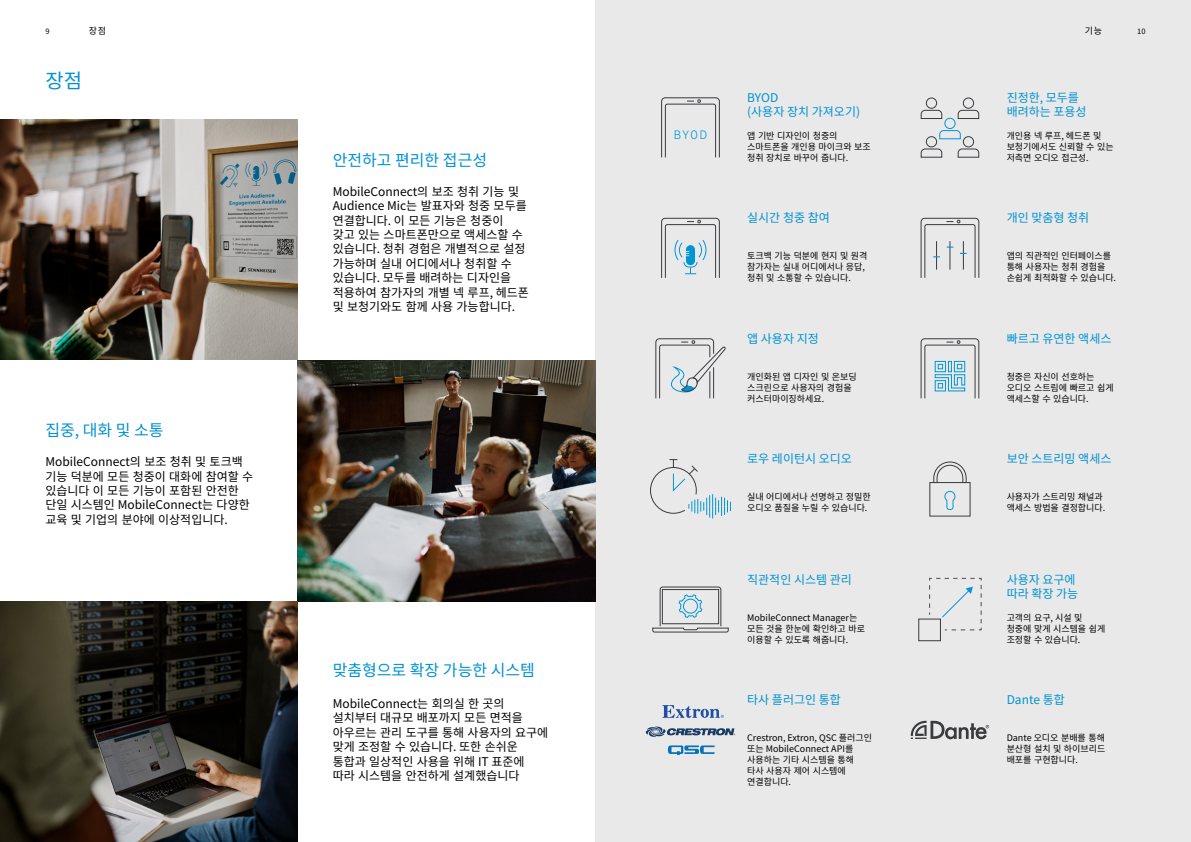
<style>
.page{position:relative;width:1191px;height:842px;background:#fff}
.page>*{position:absolute;margin:0;border:0;box-sizing:border-box;transform-origin:0 0}
.t1{font:20px "Noto Sans KR";color:#0092d3}
.t2{font:16px "Noto Sans KR";color:#0092d3}
.t3{font:12.1px "Sennheiser Neue Monospaced";color:#0096d6}
.t4{font:12px/14.4px "Noto Sans KR";color:#000}
.t5{font:12px/14.4px "Noto Sans KR";color:#0092d3}
.t6{font:9px/11px "Noto Sans KR";color:#000}
.t7{font:7.5px "Noto Sans KR";color:#000}
</style>
<div class="page">
<div style="left:595px;top:0;width:596px;height:842px;background:#e9e9e9"></div>
<svg style="left:661px;top:97px;width:59px;height:61px"></svg>
<svg style="left:655px;top:338px;width:71px;height:61px"></svg>
<svg style="left:652px;top:586px;width:77px;height:47px"></svg>
<div style="left:662px;top:589px;width:57px;height:35px;border:1px solid #3a3b3f"></div>
<svg style="left:661px;top:218px;width:59px;height:60px"></svg>
<div style="left:679px;top:239px;width:23px;height:22px;border:1px solid #0096d6;border-radius:50%"></div>
<svg style="left:650px;top:459px;width:81px;height:59px"></svg>
<svg style="left:929px;top:578px;width:53px;height:53px"></svg>
<div style="left:918px;top:619px;width:22px;height:22px;border:1px solid #3a3b3f"></div>
<svg style="left:920px;top:97px;width:59px;height:61px"></svg>
<svg style="left:920px;top:338px;width:59px;height:61px"></svg>
<svg style="left:645px;top:726px;width:90px;height:11px"></svg>
<svg style="left:662px;top:705px;width:62px;height:13px"></svg>
<svg style="left:668px;top:745px;width:47px;height:10px"></svg>
<svg style="left:920px;top:218px;width:59px;height:60px"></svg>
<svg style="left:933px;top:461px;width:34px;height:22px"></svg>
<svg style="left:944px;top:491px;width:11px;height:19px"></svg>
<svg style="left:910px;top:721px;width:79px;height:18px"></svg>
<img style="left:0;top:119px;width:298px;height:241px">
<img style="left:298px;top:360px;width:297px;height:241px">
<img style="left:0;top:601px;width:298px;height:241px">
<p class="t7" style="left:45px;top:27px;width:6px">9</p>
<p class="t6" style="left:89px;top:25px;width:19px">장점</p>
<h1 class="t1" style="left:45px;top:69px;width:38px">장점</h1>
<h2 class="t2" style="left:45px;top:421px;width:120px">집중, 대화 및 소통</h2>
<h3 class="t4" style="left:45px;top:455px;width:209px">MobileConnect의 보조 청취 및 토크백 기능 덕분에 모든 청중이 대화에 참여할 수 있습니다 이 모든 기능이 포함된 안전한 단일 시스템인 MobileConnect는 다양한 교육 및 기업의 분야에 이상적입니다.</h3>
<h2 class="t2" style="left:333px;top:151px;width:156px">안전하고 편리한 접근성</h2>
<h3 class="t4" style="left:333px;top:184px;width:198px">MobileConnect의 보조 청취 기능 및<br>Audience Mic는 발표자와 청중 모두를 연결합니다. 이 모든 기능은 청중이<br>갖고 있는 스마트폰만으로 액세스할 수 있습니다. 청취 경험은 개별적으로 설정 가능하며 실내 어디에서나 청취할 수 있습니다. 모두를 배려하는 디자인을 적용하여 참가자의 개별 넥 루프, 헤드폰 및 보청기와도 함께 사용 가능합니다.</h3>
<h2 class="t2" style="left:333px;top:661px;width:204px">맞춤형으로 확장 가능한 시스템</h2>
<h3 class="t4" style="left:333px;top:697px;width:217px">MobileConnect는 회의실 한 곳의 설치부터 대규모 배포까지 모든 면적을 아우르는 관리 도구를 통해 사용자의 요구에 맞게 조정할 수 있습니다. 또한 손쉬운 통합과 일상적인 사용을 위해 IT 표준에 따라 시스템을 안전하게 설계했습니다</h3>
<h3 class="t3" style="left:674px;top:127px;width:35px">BYOD</h3>
<h3 class="t5" style="left:747px;top:90px;width:114px">BYOD<br>(사용자 장치 가져오기)</h3>
<p class="t6" style="left:747px;top:130px;width:125px">앱 기반 디자인이 청중의 스마트폰을 개인용 마이크와 보조 청취 장치로 바꾸어 줍니다.</p>
<h3 class="t5" style="left:747px;top:211px;width:84px">실시간 청중 참여</h3>
<p class="t6" style="left:747px;top:251px;width:122px">토크백 기능 덕분에 현지 및 원격 참가자는 실내 어디에서나 응답, 청취 및 소통할 수 있습니다.</p>
<h3 class="t5" style="left:747px;top:331px;width:73px">앱 사용자 지정</h3>
<p class="t6" style="left:747px;top:371px;width:111px">개인화된 앱 디자인 및 온보딩 스크린으로 사용자의 경험을 커스터마이징하세요.</p>
<h3 class="t5" style="left:747px;top:452px;width:106px">로우 레이턴시 오디오</h3>
<p class="t6" style="left:747px;top:491px;width:125px">실내 어디에서나 선명하고 정밀한 오디오 품질을 누릴 수 있습니다.</p>
<h3 class="t5" style="left:747px;top:572px;width:106px">직관적인 시스템 관리</h3>
<p class="t6" style="left:747px;top:612px;width:119px">MobileConnect Manager는 모든 것을 한눈에 확인하고 바로 이용할 수 있도록 해줍니다.</p>
<h3 class="t5" style="left:747px;top:693px;width:95px">타사 플러그인 통합</h3>
<p class="t6" style="left:747px;top:732px;width:126px">Crestron, Extron, QSC 플러그인 또는 MobileConnect API를 사용하는 기타 시스템을 통해 타사 사용자 제어 시스템에 연결합니다.</p>
<p class="t6" style="left:1084px;top:25px;width:19px">기능</p>
<p class="t7" style="left:1137px;top:27px;width:10px">10</p>
<h3 class="t5" style="left:1006px;top:90px;width:81px">진정한, 모두를 배려하는 포용성</h3>
<p class="t6" style="left:1006px;top:130px;width:108px">개인용 넥 루프, 헤드폰 및 보청기에서도 신뢰할 수 있는 저측면 오디오 접근성.</p>
<h3 class="t5" style="left:1006px;top:211px;width:84px">개인 맞춤형 청취</h3>
<p class="t6" style="left:1006px;top:250px;width:111px">앱의 직관적인 인터페이스를 통해 사용자는 청취 경험을 손쉽게 최적화할 수 있습니다.</p>
<h3 class="t5" style="left:1006px;top:331px;width:106px">빠르고 유연한 액세스</h3>
<p class="t6" style="left:1006px;top:371px;width:108px">청중은 자신이 선호하는 오디오 스트림에 빠르고 쉽게 액세스할 수 있습니다.</p>
<h3 class="t5" style="left:1006px;top:452px;width:106px">보안 스트리밍 액세스</h3>
<p class="t6" style="left:1006px;top:491px;width:100px">사용자가 스트리밍 채널과 액세스 방법을 결정합니다.</p>
<h3 class="t5" style="left:1006px;top:572px;width:73px">사용자 요구에 따라 확장 가능</h3>
<p class="t6" style="left:1006px;top:612px;width:100px">고객의 요구, 시설 및 청중에 맞게 시스템을 쉽게 조정할 수 있습니다.</p>
<h3 class="t5" style="left:1006px;top:693px;width:60px">Dante 통합</h3>
<p class="t6" style="left:1006px;top:732px;width:100px;text-align:justify">Dante 오디오 분배를 통해 분산형 설치 및 하이브리드 배포를 구현합니다.</p>
</div>
